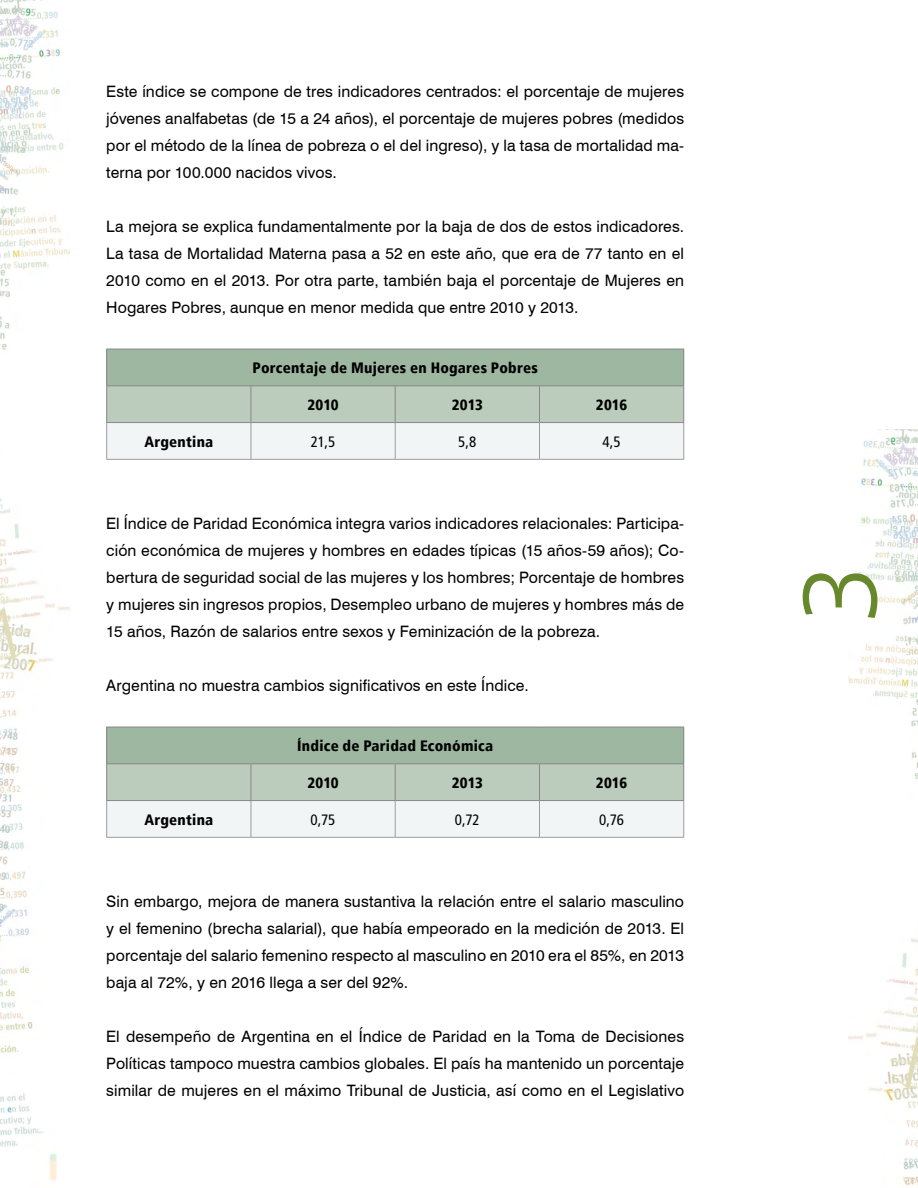
<style>
.page{position:relative;width:918px;height:1188px;background:#fff}
.page>*{position:absolute;margin:0;border:0;box-sizing:border-box;transform-origin:0 0}
._500_S0{font:300 105px "Frutiger";color:#67882b}
._000_BT{font:15.75px/27px "Swiss 721 BT";letter-spacing:.005em;color:#000;text-align:justify}
._750_S1_tB{font:900 condensed 15px "Frutiger LT";letter-spacing:.015em;color:#000}
._700_BT_cuadro{font:condensed 15px "Frutiger LT";letter-spacing:-.01em;color:#000}
._700_BT_cuadro-2{font:900 condensed 15px "Frutiger LT";letter-spacing:.015em;color:#000}
</style>
<div class="page">
<img style="left:0;top:0;width:69px;height:1181px">
<img style="left:849px;top:429px;width:69px;height:756px">
<div style="left:107px;top:349px;width:577px;height:37px;background:#9db7a0"></div>
<svg style="left:107px;top:386px;width:576px;height:73px"></svg>
<hr style="left:251px;top:386px;width:1px;height:36px;background:#878787">
<hr style="left:395px;top:386px;width:1px;height:36px;background:#878787">
<hr style="left:539px;top:386px;width:1px;height:36px;background:#878787">
<hr style="left:251px;top:423px;width:1px;height:36px;background:#9d9d9c">
<hr style="left:395px;top:423px;width:1px;height:36px;background:#9d9d9c">
<hr style="left:539px;top:423px;width:1px;height:36px;background:#9d9d9c">
<hr style="left:106px;top:423px;width:1px;height:36px;background:#9d9d9c">
<hr style="left:683px;top:423px;width:1px;height:36px;background:#9d9d9c">
<hr style="left:106px;top:459px;width:145px;height:1px;background:#9d9d9c">
<hr style="left:251px;top:459px;width:144px;height:1px;background:#9d9d9c">
<hr style="left:395px;top:459px;width:144px;height:1px;background:#9d9d9c">
<hr style="left:539px;top:459px;width:145px;height:1px;background:#9d9d9c">
<hr style="left:106px;top:349px;width:145px;height:1px;background:#878787">
<hr style="left:106px;top:349px;width:1px;height:36px;background:#878787">
<hr style="left:251px;top:349px;width:144px;height:1px;background:#878787">
<hr style="left:395px;top:349px;width:144px;height:1px;background:#878787">
<hr style="left:539px;top:349px;width:145px;height:1px;background:#878787">
<hr style="left:683px;top:349px;width:1px;height:36px;background:#878787">
<hr style="left:106px;top:385px;width:145px;height:1px;background:#878787">
<hr style="left:106px;top:386px;width:1px;height:36px;background:#878787">
<hr style="left:251px;top:385px;width:144px;height:1px;background:#878787">
<hr style="left:395px;top:385px;width:144px;height:1px;background:#878787">
<hr style="left:539px;top:385px;width:145px;height:1px;background:#878787">
<hr style="left:683px;top:386px;width:1px;height:36px;background:#878787">
<hr style="left:106px;top:422px;width:145px;height:1px;background:#878787">
<hr style="left:251px;top:422px;width:144px;height:1px;background:#878787">
<hr style="left:395px;top:422px;width:144px;height:1px;background:#878787">
<hr style="left:539px;top:422px;width:145px;height:1px;background:#878787">
<div style="left:107px;top:727px;width:577px;height:37px;background:#9db7a0"></div>
<svg style="left:107px;top:764px;width:576px;height:73px"></svg>
<hr style="left:251px;top:764px;width:1px;height:36px;background:#878787">
<hr style="left:395px;top:764px;width:1px;height:36px;background:#878787">
<hr style="left:539px;top:764px;width:1px;height:36px;background:#878787">
<hr style="left:251px;top:801px;width:1px;height:36px;background:#9d9d9c">
<hr style="left:395px;top:801px;width:1px;height:36px;background:#9d9d9c">
<hr style="left:539px;top:801px;width:1px;height:36px;background:#9d9d9c">
<hr style="left:106px;top:801px;width:1px;height:36px;background:#9d9d9c">
<hr style="left:683px;top:801px;width:1px;height:36px;background:#9d9d9c">
<hr style="left:106px;top:837px;width:145px;height:1px;background:#9d9d9c">
<hr style="left:251px;top:837px;width:144px;height:1px;background:#9d9d9c">
<hr style="left:395px;top:837px;width:144px;height:1px;background:#9d9d9c">
<hr style="left:539px;top:837px;width:145px;height:1px;background:#9d9d9c">
<hr style="left:106px;top:727px;width:145px;height:1px;background:#878787">
<hr style="left:106px;top:727px;width:1px;height:36px;background:#878787">
<hr style="left:251px;top:727px;width:144px;height:1px;background:#878787">
<hr style="left:395px;top:727px;width:144px;height:1px;background:#878787">
<hr style="left:539px;top:727px;width:145px;height:1px;background:#878787">
<hr style="left:683px;top:727px;width:1px;height:36px;background:#878787">
<hr style="left:106px;top:763px;width:145px;height:1px;background:#878787">
<hr style="left:106px;top:764px;width:1px;height:36px;background:#878787">
<hr style="left:251px;top:763px;width:144px;height:1px;background:#878787">
<hr style="left:395px;top:763px;width:144px;height:1px;background:#878787">
<hr style="left:539px;top:763px;width:145px;height:1px;background:#878787">
<hr style="left:683px;top:764px;width:1px;height:36px;background:#878787">
<hr style="left:106px;top:800px;width:145px;height:1px;background:#878787">
<hr style="left:251px;top:800px;width:144px;height:1px;background:#878787">
<hr style="left:395px;top:800px;width:144px;height:1px;background:#878787">
<hr style="left:539px;top:800px;width:145px;height:1px;background:#878787">
<p class="_000_BT" style="left:106px;top:78px;width:579px">Este índice se compone de tres indicadores centrados: el porcentaje de mujeres jóvenes analfabetas (de 15 a 24 años), el porcentaje de mujeres pobres (medidos por el método de la línea de pobreza o el del ingreso), y la tasa de mortalidad ma&shy;terna por 100.000 nacidos vivos.</p>
<p class="_000_BT" style="left:106px;top:213px;width:579px">La mejora se explica fundamentalmente por la baja de dos de estos indicadores.<br>La tasa de Mortalidad Materna pasa a 52 en este año, que era de 77 tanto en el 2010 como en el 2013. Por otra parte, también baja el porcentaje de Mujeres en Hogares Pobres, aunque en menor medida que entre 2010 y 2013.</p>
<p class="_750_S1_tB" style="left:253px;top:359px;width:287px">Porcentaje de Mujeres en Hogares Pobres</p>
<p class="_750_S1_tB" style="left:307px;top:396px;width:33px">2010</p>
<p class="_750_S1_tB" style="left:452px;top:396px;width:33px">2013</p>
<p class="_750_S1_tB" style="left:596px;top:396px;width:33px">2016</p>
<p class="_700_BT_cuadro-2" style="left:144px;top:432px;width:70px">Argentina</p>
<p class="_700_BT_cuadro" style="left:311px;top:433px;width:26px">21,5</p>
<p class="_700_BT_cuadro" style="left:458px;top:433px;width:20px">5,8</p>
<p class="_700_BT_cuadro" style="left:602px;top:433px;width:20px">4,5</p>
<p class="_000_BT" style="left:106px;top:510px;width:579px">El Índice de Paridad Económica integra varios indicadores relacionales: Participa&shy;ción económica de mujeres y hombres en edades típicas (15 años-59 años); Co&shy;bertura de seguridad social de las mujeres y los hombres; Porcentaje de hombres y mujeres sin ingresos propios, Desempleo urbano de mujeres y hombres más de 15 años, Razón de salarios entre sexos y Feminización de la pobreza.</p>
<p class="_000_BT" style="left:106px;top:672px;width:424px">Argentina no muestra cambios significativos en este Índice.</p>
<p class="_750_S1_tB" style="left:297px;top:737px;width:197px">Índice de Paridad Económica</p>
<p class="_750_S1_tB" style="left:307px;top:774px;width:33px">2010</p>
<p class="_750_S1_tB" style="left:452px;top:774px;width:33px">2013</p>
<p class="_750_S1_tB" style="left:596px;top:774px;width:33px">2016</p>
<p class="_700_BT_cuadro-2" style="left:144px;top:810px;width:70px">Argentina</p>
<p class="_700_BT_cuadro" style="left:311px;top:811px;width:26px">0,75</p>
<p class="_700_BT_cuadro" style="left:455px;top:811px;width:26px">0,72</p>
<p class="_700_BT_cuadro" style="left:599px;top:811px;width:26px">0,76</p>
<p class="_000_BT" style="left:106px;top:888px;width:579px">Sin embargo, mejora de manera sustantiva la relación entre el salario masculino y el femenino (brecha salarial), que había empeorado en la medición de 2013. El porcentaje del salario femenino respecto al masculino en 2010 era el 85%, en 2013 baja al 72%, y en 2016 llega a ser del 92%.</p>
<p class="_000_BT" style="left:106px;top:1023px;width:579px">El desempeño de Argentina en el Índice de Paridad en la Toma de Decisiones Políticas tampoco muestra cambios globales. El país ha mantenido un porcentaje similar de mujeres en el máximo Tribunal de Justicia, así como en el Legislativo</p>
<p class="_500_S0" style="left:781px;top:623px;width:60px;rotate:-90deg">3</p>
</div>
